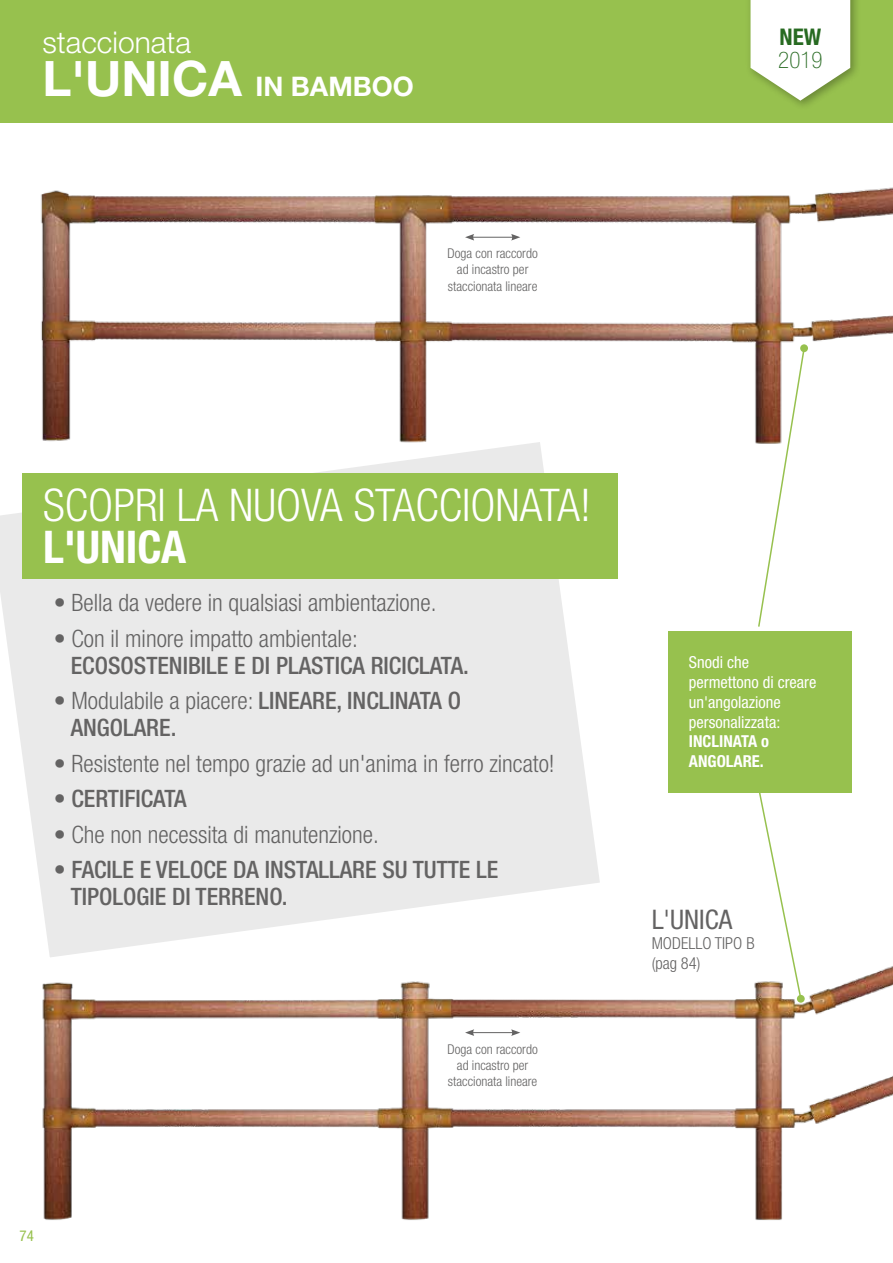
<style>
.page{position:relative;width:893px;height:1263px;background:#fff}
.page>*{position:absolute;margin:0;border:0;box-sizing:border-box;transform-origin:0 0}
.t1{font:300 condensed 45.15px "Helvetica Neue LT Std";color:#fff}
.t2{font:700 condensed 45.15px "Helvetica Neue LT Std";color:#fff}
.t3{font:300 30px "Helvetica Neue LT Std";color:#fff}
.t4{font:700 27px "Helvetica Neue LT Std";color:#fff}
.t5{font:condensed 27px "Helvetica Neue LT Std";color:#646363}
.t6{font:300 condensed 24px "Helvetica Neue LT Std";color:#646363}
.t7{font:500 condensed 24px/27px "Helvetica Neue LT Std";color:#646363}
.t8{font:100 condensed 22.95px "Helvetica Neue LT Std";color:#276a21}
.t9{font:700 condensed 22.95px "Helvetica Neue LT Std";color:#276a21}
.t10{font:condensed 16.5px/19.8px "Helvetica Neue LT Std";color:#fff}
.t11{font:700 condensed 16.5px/19.8px "Helvetica Neue LT Std";color:#fff}
.t12{font:300 condensed 16.5px/19.8px "Helvetica Neue LT Std";color:#646363}
.t13{font:condensed 15px "Helvetica Neue LT Std";color:#97c14e}
.t14{font:300 condensed 13.5px/16.2px "Helvetica Neue LT Std";color:#646363;text-align:center}
.s1{font-size:48.9px}
.s2{font-weight:300}
</style>
<div class="page">
<svg style="left:0;top:513px;width:607px;height:344px;background:#ebebeb"></svg>
<div style="left:0;top:0;width:893px;height:122px;background:#97c14e"></div>
<img style="left:41px;top:187px;width:852px;height:324px">
<img style="left:36px;top:857px;width:857px;height:363px">
<div style="left:22px;top:473px;width:595px;height:105px;background:#97c14e"></div>
<div style="left:668px;top:631px;width:183px;height:161px;background:#97c14e"></div>
<svg style="left:758px;top:792px;width:45px;height:208px"></svg>
<div style="left:797px;top:995px;width:8px;height:8px;background:#97c14e;border-radius:50%"></div>
<div style="left:745px;top:0;width:116px;height:111px;background:#000;opacity:.3"></div>
<svg style="left:750px;top:0;width:100px;height:101px;background:#ebf2df"></svg>
<hr style="left:472px;top:237px;width:42px;height:1px;background:#646363">
<svg style="left:465px;top:234px;width:9px;height:7px"></svg>
<svg style="left:511px;top:234px;width:9px;height:7px"></svg>
<hr style="left:472px;top:1032px;width:42px;height:1px;background:#646363">
<svg style="left:465px;top:1029px;width:9px;height:7px"></svg>
<svg style="left:511px;top:1029px;width:9px;height:7px"></svg>
<svg style="left:757px;top:346px;width:49px;height:281px"></svg>
<div style="left:800px;top:344px;width:8px;height:8px;background:#97c14e;border-radius:50%"></div>
<p class="t3" style="left:43px;top:24px;width:150px">staccionata</p>
<p class="t4" style="left:43px;top:70px;width:373px"><span class="s1">L'UNICA</span> IN BAMBOO</p>
<p class="t14" style="left:448px;top:245px;width:92px">Doga con raccordo ad incastro per staccionata lineare</p>
<p class="t9" style="left:779px;top:23px;width:43px">NEW</p>
<p class="t8" style="left:778px;top:47px;width:46px">2019</p>
<h1 class="t1" style="left:43px;top:479px;width:549px">SCOPRI LA NUOVA STACCIONATA!</h1>
<h1 class="t2" style="left:43px;top:519px;width:144px">L'UNICA</h1>
<p class="t6" style="left:54px;top:589px;width:384px">• Bella da vedere in qualsiasi ambientazione.</p>
<p class="t6" style="left:54px;top:624px;width:306px">• Con il minore impatto ambientale:</p>
<p class="t7" style="left:71px;top:651px;width:400px">ECOSOSTENIBILE E DI PLASTICA RICICLATA.</p>
<p class="t7" style="left:71px;top:687px;width:392px;text-indent:-17px"><span class="s2">• Modulabile a piacere:</span> LINEARE, INCLINATA O<br>ANGOLARE.</p>
<p class="t6" style="left:54px;top:749px;width:502px">• Resistente nel tempo grazie ad un'anima in ferro zincato!</p>
<p class="t7" style="left:54px;top:785px;width:134px"><span class="s2">•</span> CERTIFICATA</p>
<p class="t6" style="left:54px;top:820px;width:327px">• Che non necessita di manutenzione.</p>
<p class="t7" style="left:71px;top:856px;width:429px;text-indent:-17px"><span class="s2">•</span> FACILE E VELOCE DA INSTALLARE SU TUTTE LE<br>TIPOLOGIE DI TERRENO.</p>
<p class="t14" style="left:448px;top:1040px;width:92px">Doga con raccordo ad incastro per staccionata lineare</p>
<p class="t13" style="left:20px;top:1226px;width:16px">74</p>
<p class="t10" style="left:689px;top:652px;width:129px">Snodi che permettono di creare un'angolazione personalizzata:</p>
<p class="t11" style="left:689px;top:731px;width:82px">INCLINATA o<br>ANGOLARE.</p>
<p class="t5" style="left:652px;top:904px;width:82px">L'UNICA</p>
<p class="t12" style="left:652px;top:933px;width:104px">MODELLO TIPO B (pag 84)</p>
</div>
